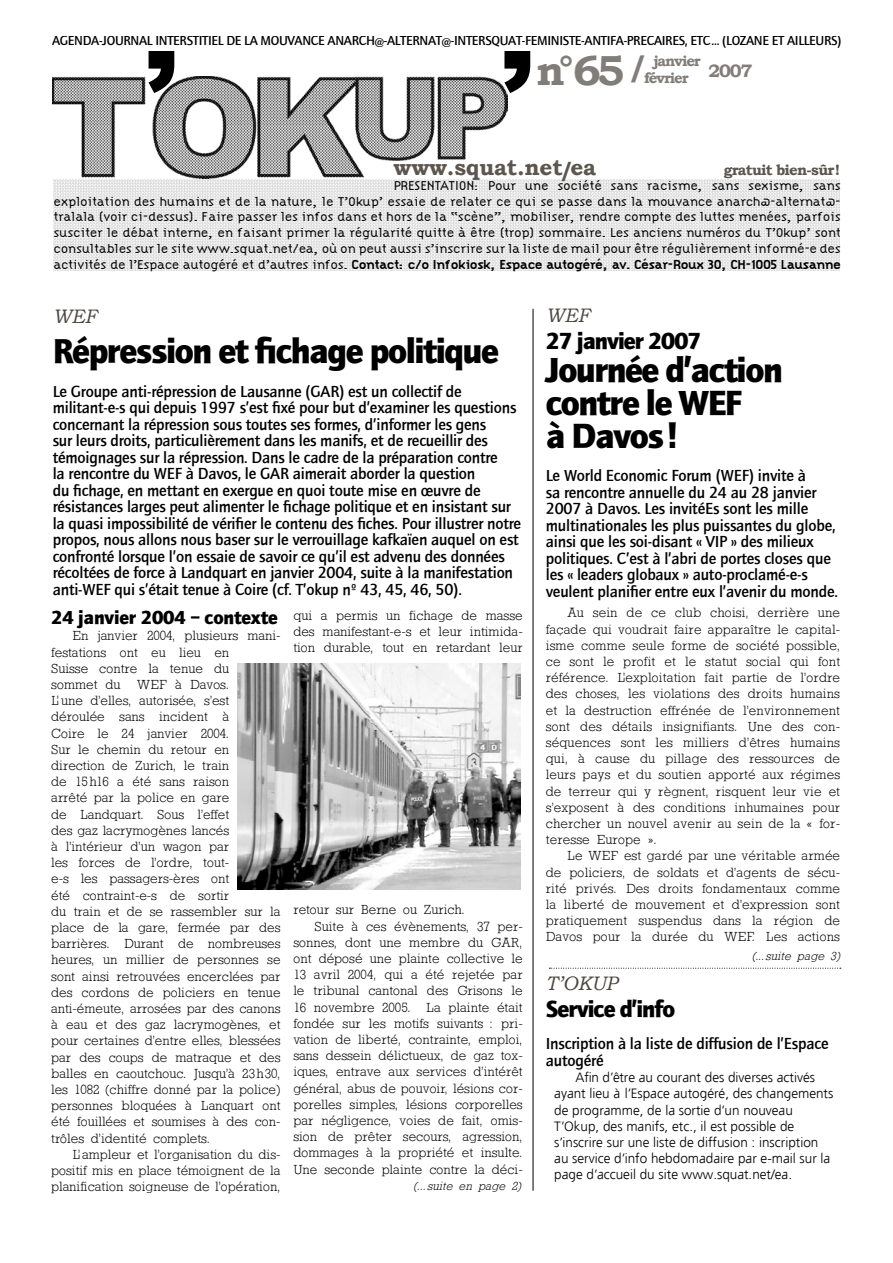
<style>
.page{position:relative;width:893px;height:1263px;background:#fff}
.page>*{position:absolute;margin:0;border:0;box-sizing:border-box;transform-origin:0 0}
.t1{font:900 36px/33px "Quay Sans";letter-spacing:-.04em;color:#000}
.t2{font:900 24px "Quay Sans";letter-spacing:-.04em;color:#000}
.t3{font:700 22.5px "Bookman Old Style";letter-spacing:-.01em;color:#5c564f}
.t4{font:900 19.5px "Quay Sans";letter-spacing:-.01em;color:#000}
.t5{font:italic 19.5px "Bookman Old Style";color:#4c463e}
.t6{font:500 16.5px/16.5px "Quay Sans";letter-spacing:-.01em;color:#000}
.t7{font:700 15px/16.5px "Bookman Old Style";letter-spacing:-.075em;color:#817d79}
.t8{font:700 15px "Bookman Old Style";letter-spacing:-.05em;color:#5c564f}
.t9{font:300 13.5px/16.2px "Rondeau";letter-spacing:-.01em;color:#000;text-align:justify}
.t10{font:300 13.5px/15.8px "Citizen";letter-spacing:-.035em;color:#000;text-align:justify}
.t11{font:300 13.5px/16.2px "Freeway";color:#000}
.t12{font:500 13.5px "Quay Sans";letter-spacing:-.025em;color:#000}
.t13{font:italic 300 12px "Rondeau";color:#000}
.s1{font-size:42px}
.s2{font-size:31.5px}
.s3{font-weight:700}
</style>
<div class="page">
<img style="left:53px;top:179px;width:787px;height:91px">
<hr style="left:533px;top:309px;width:1px;height:882px;background:#000">
<img style="left:53px;top:76px;width:454px;height:103px">
<svg style="left:149px;top:51px;width:25px;height:42px"></svg>
<svg style="left:504px;top:51px;width:26px;height:42px"></svg>
<svg style="left:549px;top:968px;width:292px;height:1px"></svg>
<img style="left:238px;top:663px;width:282px;height:226px">
<p class="t12" style="left:52px;top:33px;width:791px">AGENDA-JOURNAL INTERSTITIEL DE LA MOUVANCE ANARCH@-ALTERNAT@-INTERSQUAT-FÉMINISTE-ANTIFA-PRÉCAIRES, ETC... (LÔZANE ET AILLEURS)</p>
<p class="t7" style="left:644px;top:53px;width:110px;text-indent:-108px"><span class="s1">n°65</span> <span class="s2">/</span> janvier<br>février <sup>2007</sup></p>
<h3 class="t3" style="left:394px;top:151px;width:204px">www.squat.net/ea</h3>
<p class="t8" style="left:724px;top:159px;width:118px">gratuit bien-sûr!</p>
<p class="t10" style="left:53px;top:177px;width:789px;text-indent:340px">PRESENTATION: Pour une société sans racisme, sans sexisme, sans exploitation des humains et de la nature, le T’Okup’ essaie de relater ce qui se passe dans la mouvance anarch@-alternat@- tralala (voir ci-dessus). Faire passer les infos dans et hors de la “scène”, mobiliser, rendre compte des luttes menées, parfois susciter le débat interne, en faisant primer la régularité quitte à être (trop) sommaire. Les anciens numéros du T’Okup’ sont consultables sur le site www.squat.net/ea, où on peut aussi s’inscrire sur la liste de mail pour être régulièrement informé-e des activités de l’Espace autogéré et d’autres infos. <span class="s3">Contact: c/o Infokiosk, Espace autogéré, av. César-Roux 30, CH-1005 Lausanne</span></p>
<h3 class="t5" style="left:53px;top:303px;width:46px">WEF</h3>
<h1 class="t1" style="left:53px;top:334px;width:448px">Répression et fichage politique</h1>
<p class="t6" style="left:53px;top:383px;width:470px">Le Groupe anti-répression de Lausanne (GAR) est un collectif de militant-e-s qui depuis 1997 s’est fixé pour but d’examiner les questions concernant la répression sous toutes ses formes, d’informer les gens<br>sur leurs droits, particulièrement dans les manifs, et de recueillir des témoignages sur la répression. Dans le cadre de la préparation contre<br>la rencontre du WEF à Davos, le GAR aimerait aborder la question<br>du fichage, en mettant en exergue en quoi toute mise en œuvre de résistances larges peut alimenter le fichage politique et en insistant sur la quasi impossibilité de vérifier le contenu des fiches. Pour illustrer notre propos, nous allons nous baser sur le verrouillage kafkaïen auquel on est confronté lorsque l’on essaie de savoir ce qu’il est advenu des données récoltées de force à Landquart en janvier 2004, suite à la manifestation anti-WEF qui s’était tenue à Coire (cf. T’okup nº 43, 45, 46, 50).</p>
<h3 class="t4" style="left:51px;top:606px;width:228px">24 janvier 2004 – contexte</h3>
<p class="t9" style="left:51px;top:628px;width:231px;text-align:left;text-indent:21px">En janvier 2004, plusieurs mani&shy;festations ont eu lieu en<br>Suisse contre la tenue du<br>sommet du WEF à Davos.<br>L’ une d’elles, autorisée, s’est déroulée sans incident à<br>Coire le 24 janvier 2004.<br>Sur le chemin du retour en direction de Zurich, le train<br>de 15h16 a été sans raison<br>arrêté par la police en gare<br>de Landquart. Sous l’effet<br>des gaz lacrymogènes lancés<br>à l’intérieur d’un wagon par<br>les forces de l’ordre, tout-<br>e-s les passagers-ères ont<br>été contraint-e-s de sortir<br>du train et de se rassembler sur la place de la gare, fermée par des barrières. Durant de nombreuses heures, un millier de personnes se sont ainsi retrouvées encerclées par des cordons de policiers en tenue anti-émeute, arrosées par des canons à eau et des gaz lacrymogènes, et pour certaines d’entre elles, blessées par des coups de matraque et des balles en caoutchouc. Jusqu’à 23h30, les 1082 (chiffre donné par la police) personnes bloquées à Lanquart ont été fouillées et soumises à des con&shy;trôles d’identité complets.</p>
<p class="t9" style="left:51px;top:1146px;width:231px;text-indent:21px">L’ ampleur et l’organisation du dis&shy;positif mis en place témoignent de la planification soigneuse de l’opération,</p>
<p class="t9" style="left:293px;top:607px;width:231px">qui a permis un fichage de masse des manifestant-e-s et leur intimida&shy;tion durable, tout en retardant leur</p>
<p class="t9" style="left:293px;top:901px;width:173px">retour sur Berne ou Zurich.</p>
<p class="t9" style="left:315px;top:918px;width:210px">Suite à ces évènements, 37 per-</p>
<p class="t9" style="left:293px;top:934px;width:231px">sonnes, dont une membre du GAR,</p>
<p class="t9" style="left:293px;top:950px;width:231px">ont déposé une plainte collective le</p>
<p class="t9" style="left:293px;top:966px;width:231px">13 avril 2004, qui a été rejetée par</p>
<p class="t9" style="left:293px;top:982px;width:231px">le tribunal cantonal des Grisons le</p>
<p class="t9" style="left:293px;top:999px;width:231px">16 novembre 2005. La plainte était</p>
<p class="t9" style="left:293px;top:1015px;width:231px">fondée sur les motifs suivants : pri-</p>
<p class="t9" style="left:293px;top:1031px;width:231px">vation de liberté, contrainte, emploi,</p>
<p class="t9" style="left:293px;top:1047px;width:231px">sans dessein délictueux, de gaz tox-</p>
<p class="t9" style="left:293px;top:1063px;width:231px">iques, entrave aux services d’intérêt</p>
<p class="t9" style="left:293px;top:1080px;width:231px">général, abus de pouvoir, lésions cor-</p>
<p class="t9" style="left:293px;top:1096px;width:231px">porelles simples, lésions corporelles</p>
<p class="t9" style="left:293px;top:1112px;width:231px">par négligence, voies de fait, omis-</p>
<p class="t9" style="left:293px;top:1128px;width:231px">sion de prêter secours, agression,</p>
<p class="t9" style="left:293px;top:1144px;width:231px">dommages à la propriété et insulte.</p>
<p class="t9" style="left:293px;top:1161px;width:231px">Une seconde plainte contre la déci-</p>
<p class="t13" style="left:413px;top:1179px;width:109px">(...suite en page 2)</p>
<h3 class="t5" style="left:546px;top:302px;width:46px">WEF</h3>
<h2 class="t2" style="left:546px;top:327px;width:157px">27 janvier 2007</h2>
<h1 class="t1" style="left:546px;top:353px;width:238px">Journée d’action contre le WEF<br>à Davos!</h1>
<p class="t6" style="left:546px;top:468px;width:294px">Le World Economic Forum (WEF) invite à<br>sa rencontre annuelle du 24 au 28 janvier 2007 à Davos. Les invitéEs sont les mille multinationales les plus puissantes du globe, ainsi que les soi-disant « VIP » des milieux politiques. C’est à l’abri de portes closes que les « leaders globaux » auto-proclamé-e-s veulent planifier entre eux l’avenir du monde.</p>
<p class="t9" style="left:546px;top:604px;width:296px;text-indent:21px">Au sein de ce club choisi, derrière une façade qui voudrait faire apparaître le capital&shy;isme comme seule forme de société possible, ce sont le profit et le statut social qui font référence. L’exploitation fait partie de l’ordre des choses, les violations des droits humains et la destruction effrénée de l’environnement sont des détails insignifiants. Une des con&shy;séquences sont les milliers d’êtres humains qui, à cause du pillage des ressources de leurs pays et du soutien apporté aux régimes de terreur qui y règnent, risquent leur vie et s’exposent à des conditions inhumaines pour chercher un nouvel avenir au sein de la « for&shy;teresse Europe ».</p>
<p class="t9" style="left:546px;top:847px;width:296px;text-indent:21px">Le WEF est gardé par une véritable armée de policiers, de soldats et d’agents de sécu&shy;rité privés. Des droits fondamentaux comme la liberté de mouvement et d’expression sont pratiquement suspendus dans la région de Davos pour la durée du WEF. Les actions</p>
<p class="t13" style="left:752px;top:949px;width:90px">(...suite page 3)</p>
<h3 class="t5" style="left:546px;top:970px;width:73px">T’OKUP</h3>
<h2 class="t2" style="left:546px;top:994px;width:131px">Service d’info</h2>
<p class="t6" style="left:546px;top:1036px;width:284px">Inscription à la liste de diffusion de l’Espace autogéré</p>
<p class="t11" style="left:554px;top:1069px;width:281px;text-indent:21px">Afin d’ê tre au courant des diverses activés ayant lieu à l’Espace autogéré, des changements de programme, de la sortie d’un nouveau T’Okup, des manifs, etc., il est possible de s’inscrire sur une liste de diffusion : inscription au service d’info hebdomadaire par e-mail sur la page d’accueil du site www.squat.net/ea.</p>
</div>
